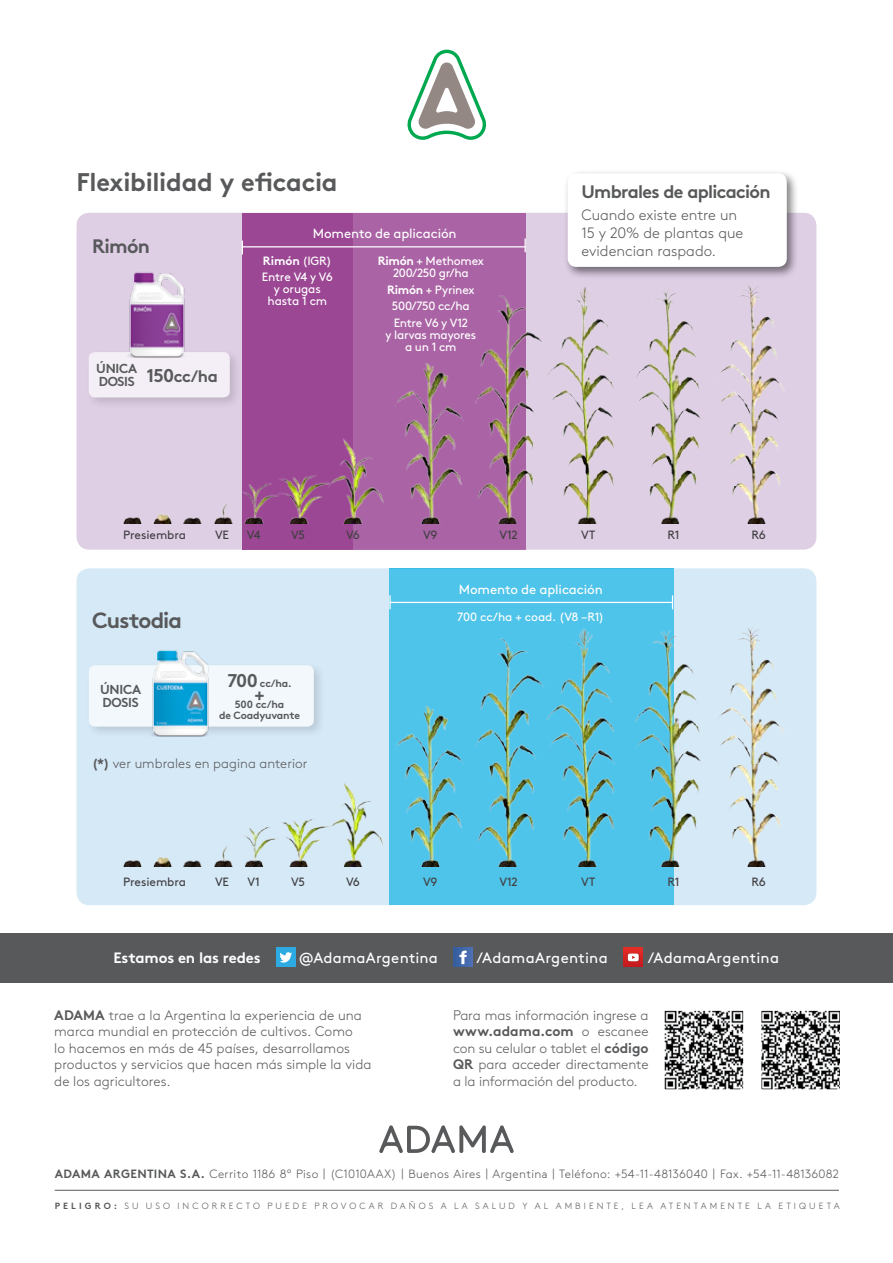
<style>
.page{position:relative;width:893px;height:1263px;background:#fff}
.page>*{position:absolute;margin:0;border:0;box-sizing:border-box;transform-origin:0 0}
.t1{font:700 25.5px "Brown";letter-spacing:-.01em;color:#58595b}
.t2{font:700 22.05px "Brown Std";color:#58595b}
.t3{font:700 19.5px "Brown Std";color:#58595b}
.t4{font:700 18.45px "Brown Std";color:#58595b}
.t5{font:700 18px "Brown Std";letter-spacing:-.04em;color:#58595b}
.t6{font:700 16.5px "Brown Std";color:#58595b}
.t7{font:300 15px/18px "Brown Std";color:#58595b}
.t8{font:15px "Brown Std";letter-spacing:.015em;color:#fff}
.t9{font:700 15px "Brown Std";letter-spacing:-.005em;color:#fff}
.t10{font:300 13.8px/16.5px "Brown Std";color:#58595b;text-align:justify}
.t11{font:300 13.5px "Brown Std";letter-spacing:.005em;color:#58595b}
.t12{font:13.2px "Brown Std";letter-spacing:-.005em;color:#fff}
.t13{font:700 13.05px/12.9px "Brown Std";letter-spacing:-.02em;color:#58595b}
.t14{font:12px/12px "Brown Std";letter-spacing:-.02em;color:#fff;text-align:center}
.t15{font:300 12px "Brown Std";letter-spacing:.02em;color:#58595b}
.t16{font:12px "Brown Std";letter-spacing:-.015em;color:#414042}
.t17{font:700 10.5px/10.5px "Brown Std";letter-spacing:-.02em;color:#58595b;text-align:center}
.t18{font:300 9px "Brown Std";letter-spacing:.345em;color:#58595b}
.t19{font:700 9px "Brown Std";color:#58595b}
.s1{font-size:18.45px}
.s2{font-weight:700}
.s3{font-family:"Brown";font-weight:700}
</style>
<div class="page">
<svg style="left:407px;top:50px;width:80px;height:90px"></svg>
<hr style="left:55px;top:1190px;width:784px;height:1px;background:#58595b">
<svg style="left:379px;top:1125px;width:135px;height:28px"></svg>
<img style="left:666px;top:1012px;width:76px;height:76px">
<div style="left:657px;top:1003px;width:94px;height:94px;border:8px solid #fff"></div>
<img style="left:763px;top:1012px;width:75px;height:76px">
<div style="left:754px;top:1003px;width:93px;height:94px;border:8px solid #fff"></div>
<div style="left:0;top:934px;width:893px;height:49px;background:#58595b"></div>
<div style="left:276px;top:948px;width:19px;height:19px;background:#2caae1"></div>
<svg style="left:279px;top:952px;width:13px;height:10px"></svg>
<svg style="left:453px;top:948px;width:20px;height:19px"></svg>
<svg style="left:459px;top:951px;width:8px;height:13px"></svg>
<svg style="left:624px;top:948px;width:19px;height:19px"></svg>
<svg style="left:627px;top:953px;width:12px;height:9px"></svg>
<div style="left:77px;top:213px;width:739px;height:337px;background:#dfcfe5;border-radius:13px"></div>
<div style="left:77px;top:568px;width:739px;height:337px;background:#d6e9f7;border-radius:13px"></div>
<div style="left:353px;top:213px;width:172px;height:337px;background:#aa64a5"></div>
<div style="left:242px;top:213px;width:111px;height:337px;background:#9b4794"></div>
<div style="left:389px;top:568px;width:285px;height:337px;background:#4fc4ea"></div>
<hr style="left:242px;top:246px;width:283px;height:1px;background:#fff">
<svg style="left:242px;top:241px;width:1px;height:13px"></svg>
<svg style="left:524px;top:239px;width:2px;height:13px"></svg>
<img style="left:123px;top:256px;width:660px;height:267px">
<div style="left:85px;top:348px;width:157px;height:62px;background:#000;opacity:.2"></div>
<div style="left:89px;top:352px;width:141px;height:45px;background:#f4eff6;border-radius:6px"></div>
<img style="left:123px;top:267px;width:68px;height:91px">
<img style="left:123px;top:599px;width:661px;height:267px">
<div style="left:85px;top:661px;width:241px;height:78px;background:#000;opacity:.2"></div>
<div style="left:89px;top:665px;width:225px;height:62px;background:#f2f8fc;border-radius:6px"></div>
<img style="left:146px;top:644px;width:69px;height:97px">
<div style="left:564px;top:169px;width:235px;height:110px;background:#000;opacity:.5"></div>
<div style="left:568px;top:173px;width:219px;height:94px;background:#fff;border-radius:9px"></div>
<h1 class="t1" style="left:77px;top:162px;width:263px">FLEXIBILIDAD Y EFICACIA</h1>
<h3 class="t3" style="left:92px;top:234px;width:59px">Rimón</h3>
<p class="t13" style="left:96px;top:362px;width:42px">ÚNICA<br>DOSIS</p>
<p class="t6" style="left:146px;top:366px;width:73px"><span class="s1">150</span>cc/ha</p>
<p class="t12" style="left:313px;top:226px;width:145px">Momento de aplicación</p>
<p class="t14" style="left:262px;top:253px;width:73px;line-height:16.2px;text-align:left"><span class="s2">Rimón</span> (IGR)<br>Entre V4 y V6</p>
<p class="t14" style="left:267px;top:283px;width:61px">y orugas hasta 1 cm</p>
<p class="t14" style="left:378px;top:255px;width:108px"><span class="s2">Rimón</span> + Methomex<br>200/250 gr/ha</p>
<p class="t14" style="left:387px;top:281px;width:89px;line-height:16.5px"><span class="s2">Rimón</span> + Pyrinex<br>500/750 cc/ha<br>Entre V6 y V12</p>
<p class="t14" style="left:386px;top:328px;width:92px">y larvas mayores a un 1 cm</p>
<p class="t16" style="left:123px;top:528px;width:65px">Presiembra</p>
<p class="t16" style="left:215px;top:528px;width:15px">VE</p>
<p class="t16" style="left:247px;top:528px;width:15px">V4</p>
<p class="t16" style="left:291px;top:528px;width:15px">V5</p>
<p class="t16" style="left:346px;top:528px;width:16px">V6</p>
<p class="t16" style="left:423px;top:528px;width:16px">V9</p>
<p class="t16" style="left:499px;top:528px;width:20px">V12</p>
<h3 class="t5" style="left:581px;top:180px;width:191px">Umbrales de aplicación</h3>
<p class="t7" style="left:581px;top:206px;width:163px">Cuando existe entre un<br>15 y 20% de plantas que evidencian raspado.</p>
<p class="t16" style="left:581px;top:528px;width:16px">VT</p>
<p class="t16" style="left:668px;top:528px;width:14px">R1</p>
<p class="t16" style="left:752px;top:528px;width:16px">R6</p>
<h2 class="t2" style="left:92px;top:607px;width:92px">Custodia</h2>
<p class="t13" style="left:100px;top:683px;width:42px">ÚNICA<br>DOSIS</p>
<p class="t17" style="left:227px;top:678px;width:66px"><span class="s1">700</span> cc/ha.</p>
<h3 class="t4" style="left:255px;top:683px;width:12px">+</h3>
<p class="t17" style="left:219px;top:699px;width:82px">500 cc/ha<br>de Coadyuvante</p>
<p class="t11" style="left:92px;top:756px;width:217px"><span class="s2">(*)</span> ver umbrales en pagina anterior</p>
<p class="t16" style="left:123px;top:875px;width:65px">Presiembra</p>
<p class="t16" style="left:215px;top:875px;width:15px">VE</p>
<p class="t16" style="left:248px;top:875px;width:14px">V1</p>
<p class="t16" style="left:291px;top:875px;width:15px">V5</p>
<p class="t16" style="left:346px;top:875px;width:16px">V6</p>
<p class="t12" style="left:459px;top:581px;width:145px">Momento de aplicación</p>
<p class="t14" style="left:457px;top:610px;width:149px">700 cc/ha + coad. (V8 –R1)</p>
<p class="t16" style="left:423px;top:875px;width:16px">V9</p>
<p class="t16" style="left:499px;top:875px;width:20px">V12</p>
<p class="t16" style="left:581px;top:875px;width:16px">VT</p>
<p class="t16" style="left:668px;top:875px;width:14px">R1</p>
<p class="t16" style="left:752px;top:875px;width:16px">R6</p>
<p class="t9" style="left:113px;top:949px;width:149px">Estamos en las redes</p>
<p class="t8" style="left:299px;top:949px;width:141px">@AdamaArgentina</p>
<p class="t8" style="left:476px;top:949px;width:133px">/AdamaArgentina</p>
<p class="t8" style="left:648px;top:949px;width:133px">/AdamaArgentina</p>
<p class="t10" style="left:54px;top:1007px;width:319px;text-align:left"><span class="s2">Adama</span> trae a la Argentina la experiencia de una marca mundial en protección de cultivos. Como<br>lo hacemos en más de 45 países, desarrollamos productos y servicios que hacen más simple la vida de los agricultores.</p>
<p class="t10" style="left:453px;top:1007px;width:197px">Para mas información ingrese a <span class="s2">www.adama.com</span> o escanee con su celular o tablet el <span class="s2">código QR</span> para acceder directamente a la información del producto.</p>
<p class="t15" style="left:55px;top:1167px;width:786px"><span class="s3">ADAMA ARGENTINA S.A.</span> Cerrito 1186 8º Piso | (C1010AAX) | Buenos Aires | Argentina | Teléfono: +54-11-48136040 | Fax. +54-11-48136082</p>
<p class="t19" style="left:55px;top:1200px;width:24px">PELIG</p>
<p class="t18" style="left:95px;top:1200px;width:745px"><span class="s2">RO:</span> Su uso inc orrec to puede provoc ar daños a la salud y al ambiente, lea atentamente la etiqueta</p>
</div>
